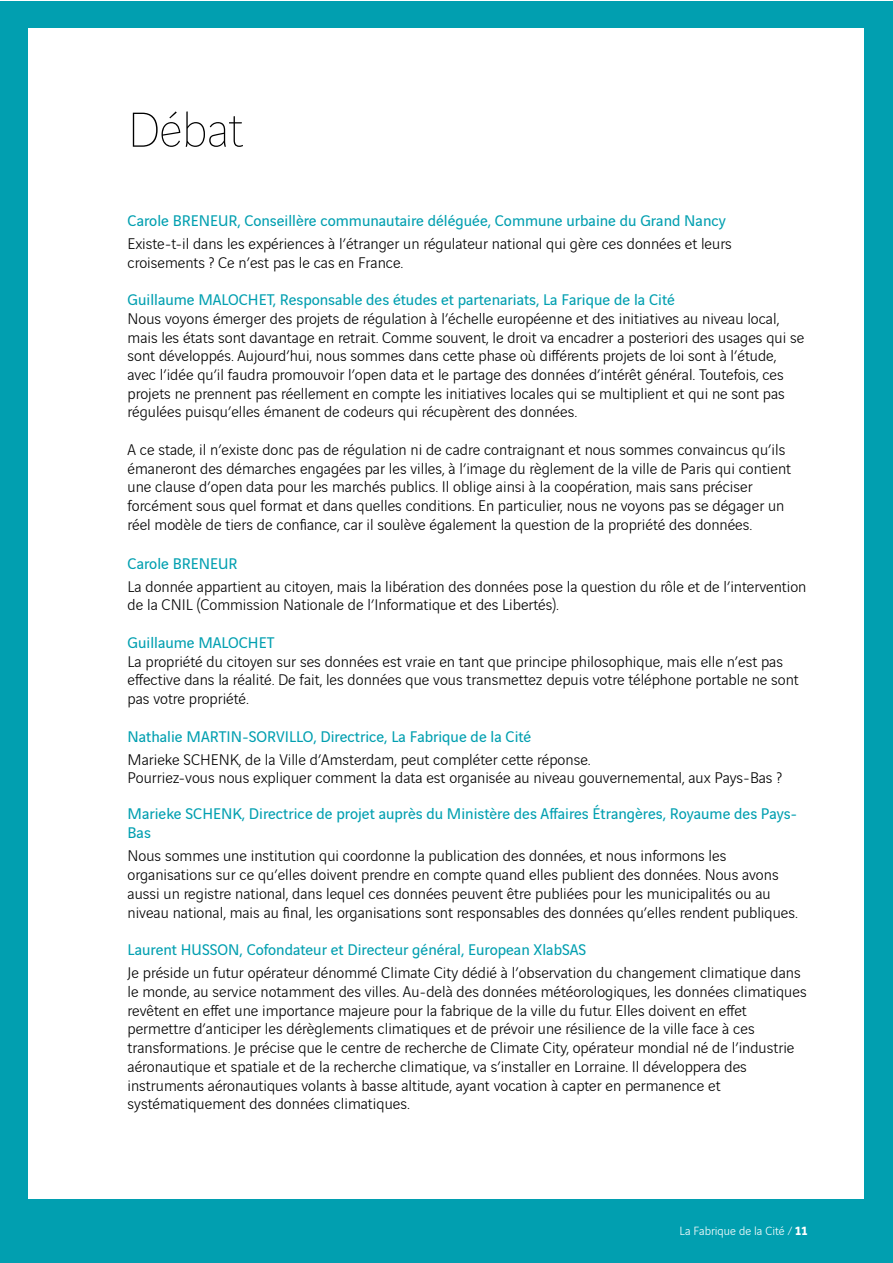
<style>
.page{position:relative;width:893px;height:1263px;background:#fff}
.page>*{position:absolute;margin:0;border:0;box-sizing:border-box;transform-origin:0 0}
.t1{font:200 52.5px "Vinci Sans";letter-spacing:-.01em;color:#000}
.t2{font:300 16.5px/18.8px "Vinci Sans";color:#000}
.t3{font:16.5px/19.8px "Vinci Sans";color:#019fb0}
.t4{font:300 12.75px "Vinci Sans";color:#fff}
.s1{font-weight:700}
</style>
<div class="page">
<div style="left:0;top:1px;width:892px;height:1262px;background:#019fb0"></div>
<div style="left:29px;top:29px;width:835px;height:1170px;background:#fff"></div>
<h1 class="t1" style="left:128px;top:93px;width:117px">Débat</h1>
<p class="t3" style="left:128px;top:209px;width:600px">Carole BRENEUR, Conseillère communautaire déléguée, Commune urbaine du Grand Nancy</p>
<p class="t2" style="left:128px;top:233px;width:606px">Existe-t-il dans les expériences à l’étranger un régulateur national qui gère ces données et leurs croisements ? Ce n’est pas le cas en France.</p>
<p class="t3" style="left:128px;top:288px;width:549px">Guillaume MALOCHET, Responsable des études et partenariats, La Farique de la Cité</p>
<p class="t2" style="left:128px;top:308px;width:678px">Nous voyons émerger des projets de régulation à l’échelle européenne et des initiatives au niveau local, mais les états sont davantage en retrait. Comme souvent, le droit va encadrer a posteriori des usages qui se sont développés. Aujourd’hui, nous sommes dans cette phase où différents projets de loi sont à l’étude, avec l’idée qu’il faudra promouvoir l’open data et le partage des données d’intérêt général. Toutefois, ces projets ne prennent pas réellement en compte les initiatives locales qui se multiplient et qui ne sont pas régulées puisqu’elles émanent de codeurs qui récupèrent des données.</p>
<p class="t2" style="left:128px;top:439px;width:665px">A ce stade, il n’existe donc pas de régulation ni de cadre contraignant et nous sommes convaincus qu’ils émaneront des démarches engagées par les villes, à l’image du règlement de la ville de Paris qui contient une clause d’open data pour les marchés publics. Il oblige ainsi à la coopération, mais sans préciser forcément sous quel format et dans quelles conditions. En particulier, nous ne voyons pas se dégager un réel modèle de tiers de confiance, car il soulève également la question de la propriété des données.</p>
<p class="t3" style="left:128px;top:552px;width:111px">Carole BRENEUR</p>
<p class="t2" style="left:128px;top:575px;width:680px">La donnée appartient au citoyen, mais la libération des données pose la question du rôle et de l’intervention de la CNIL (Commission Nationale de l’Informatique et des Libertés).</p>
<p class="t3" style="left:128px;top:631px;width:148px">Guillaume MALOCHET</p>
<p class="t2" style="left:128px;top:650px;width:673px">La propriété du citoyen sur ses données est vraie en tant que principe philosophique, mais elle n’est pas effective dans la réalité. De fait, les données que vous transmettez depuis votre téléphone portable ne sont pas votre propriété.</p>
<p class="t3" style="left:128px;top:725px;width:405px">Nathalie MARTIN-SORVILLO, Directrice, La Fabrique de la Cité</p>
<p class="t2" style="left:128px;top:748px;width:656px">Marieke SCHENK, de la Ville d’Amsterdam, peut compléter cette réponse.<br>Pourriez-vous nous expliquer comment la data est organisée au niveau gouvernemental, aux Pays-Bas ?</p>
<p class="t3" style="left:128px;top:802px;width:671px">Marieke SCHENK, Directrice de projet auprès du Ministère des Affaires Étrangères, Royaume des Pays-<br>Bas</p>
<p class="t2" style="left:128px;top:845px;width:671px">Nous sommes une institution qui coordonne la publication des données, et nous informons les organisations sur ce qu’elles doivent prendre en compte quand elles publient des données. Nous avons aussi un registre national, dans lequel ces données peuvent être publiées pour les municipalités ou au niveau national, mais au final, les organisations sont responsables des données qu’elles rendent publiques.</p>
<p class="t3" style="left:128px;top:938px;width:460px">Laurent HUSSON, Cofondateur et Directeur général, European XlabSAS</p>
<p class="t2" style="left:128px;top:962px;width:681px">Je préside un futur opérateur dénommé Climate City dédié à l’observation du changement climatique dans le monde, au service notamment des villes. Au-delà des données météorologiques, les données climatiques revêtent en effet une importance majeure pour la fabrique de la ville du futur. Elles doivent en effet permettre d’anticiper les dérèglements climatiques et de prévoir une résilience de la ville face à ces transformations. Je précise que le centre de recherche de Climate City, opérateur mondial né de l’industrie aéronautique et spatiale et de la recherche climatique, va s’installer en Lorraine. Il développera des instruments aéronautiques volants à basse altitude, ayant vocation à capter en permanence et systématiquement des données climatiques.</p>
<p class="t4" style="left:680px;top:1221px;width:130px">La Fabrique de la Cité / <span class="s1">11</span></p>
</div>
